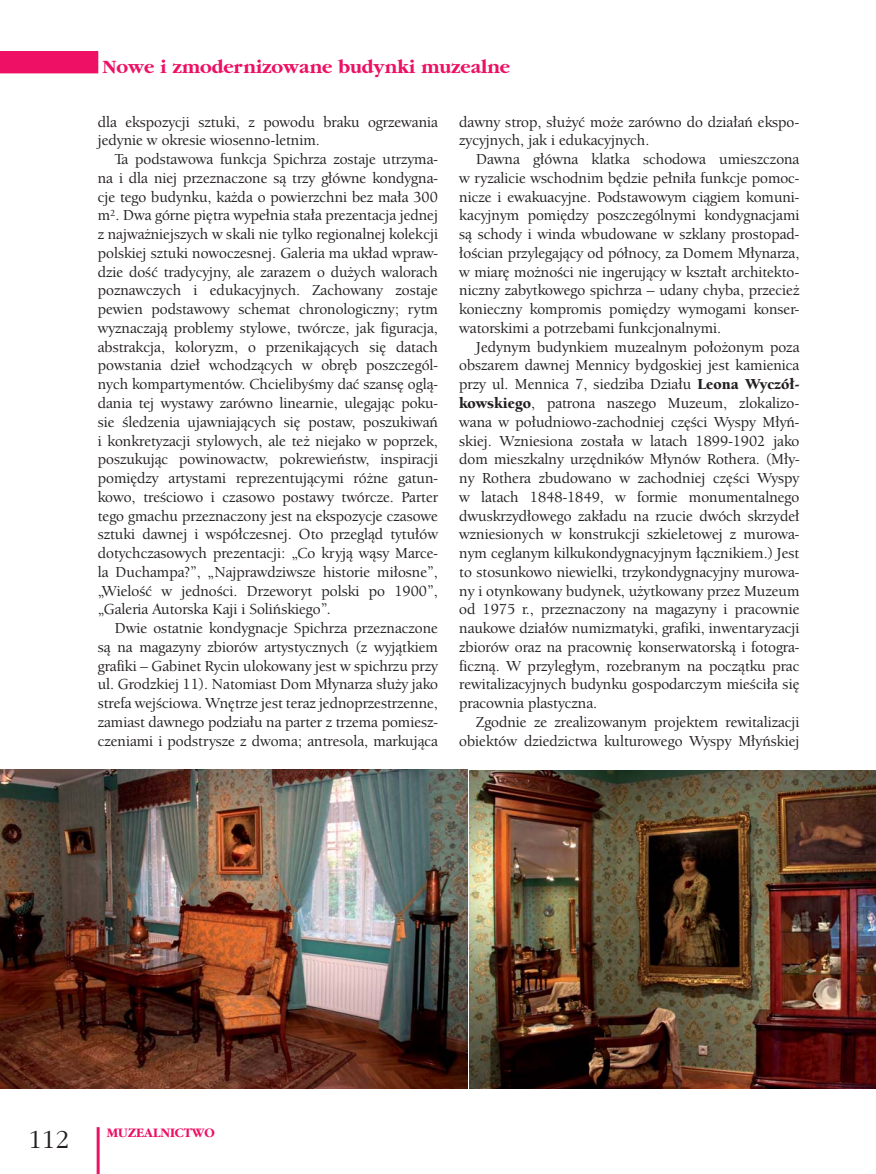
<style>
.page{position:relative;width:876px;height:1174px;background:#fff}
.page>*{position:absolute;margin:0;border:0;box-sizing:border-box;transform-origin:0 0}
.t1{font:27px "Gatineau";color:#231f20}
.t2{font:700 19.5px "Gatineau";color:#ed1064}
.t3{font:15.75px/18.8px "Berk Oldsty Md PL";color:#231f20;text-align:justify}
.t4{font:700 13.5px "Gatineau";color:#ed1064}
.s1{font-style:italic}
.s2{font-family:"Berk Oldsty Blk PL"}
</style>
<div class="page">
<div style="left:0;top:52px;width:98px;height:21px;background:#ed1064"></div>
<hr style="left:97px;top:1127px;width:3px;height:46px;background:#ed1064">
<img style="left:0;top:769px;width:468px;height:320px">
<img style="left:470px;top:770px;width:406px;height:319px">
<p class="t2" style="left:102px;top:59px;width:409px">Nowe i zmodernizowane budynki muzealne</p>
<p class="t3" style="left:98px;top:113px;width:342px">dla ekspozycji sztuki, z powodu braku ogrzewania jedynie w okresie wiosenno-letnim.</p>
<p class="t3" style="left:98px;top:151px;width:342px;text-indent:17px">Ta podstawowa funkcja Spichrza zostaje utrzyma&shy;na i dla niej przeznaczone są trzy główne kondygna&shy;cje tego budynku, każda o powierzchni bez mała 300 m². Dwa górne piętra wypełnia stała prezentacja jednej z najważniejszych w skali nie tylko regionalnej kolekcji polskiej sztuki nowoczesnej. Galeria ma układ wpraw&shy;dzie dość tradycyjny, ale zarazem o dużych walorach poznawczych i edukacyjnych. Zachowany zostaje pewien podstawowy schemat chronologiczny; rytm wyznaczają problemy stylowe, twórcze, jak figuracja, abstrakcja, koloryzm, o przenikających się datach powstania dzieł wchodzących w obręb poszczegól&shy;nych kompartymentów. Chcielibyśmy dać szansę oglą&shy;dania tej wystawy zarówno linearnie, ulegając poku&shy;sie śledzenia ujawniających się postaw, poszukiwań i konkretyzacji stylowych, ale też niejako w poprzek, poszukując powinowactw, pokrewieństw, inspiracji pomiędzy artystami reprezentującymi różne gatun&shy;kowo, treściowo i czasowo postawy twórcze. Parter tego gmachu przeznaczony jest na ekspozycje czasowe sztuki dawnej i współczesnej. Oto przegląd tytułów dotychczasowych prezentacji: „Co kryją wąsy Marce&shy;la Duchampa?”, „Najprawdziwsze historie miłosne”, „Wielość w jedności. Drzeworyt polski po 1900”, „Galeria Autorska Kaji i Solińskiego”<span class="s1">.</span></p>
<p class="t3" style="left:98px;top:620px;width:342px;text-indent:17px">Dwie ostatnie kondygnacje Spichrza przeznaczone są na magazyny zbiorów artystycznych (z wyjątkiem grafiki – Gabinet Rycin ulokowany jest w spichrzu przy ul. Grodzkiej 11). Natomiast Dom Młynarza służy jako strefa wejściowa. Wnętrze jest teraz jednoprzestrzenne, zamiast dawnego podziału na parter z trzema pomiesz&shy;czeniami i podstrysze z dwoma; antresola, markująca</p>
<p class="t3" style="left:459px;top:113px;width:342px">dawny strop, służyć może zarówno do działań ekspo&shy;zycyjnych, jak i edukacyjnych.</p>
<p class="t3" style="left:459px;top:151px;width:342px;text-indent:17px">Dawna główna klatka schodowa umieszczona w ryzalicie wschodnim będzie pełniła funkcje pomoc&shy;nicze i ewakuacyjne. Podstawowym ciągiem komuni&shy;kacyjnym pomiędzy poszczególnymi kondygnacjami są schody i winda wbudowane w szklany prostopad&shy;łościan przylegający od północy, za Domem Młynarza, w miarę możności nie ingerujący w kształt architekto&shy;niczny zabytkowego spichrza – udany chyba, przecież konieczny kompromis pomiędzy wymogami konser&shy;watorskimi a potrzebami funkcjonalnymi.</p>
<p class="t3" style="left:459px;top:338px;width:342px;text-indent:17px">Jedynym budynkiem muzealnym położonym poza obszarem dawnej Mennicy bydgoskiej jest kamienica przy ul. Mennica 7, siedziba Działu <span class="s2">Leona Wyczół&shy;kowskiego</span>, patrona naszego Muzeum, zlokalizo&shy;wana w południowo-zachodniej części Wyspy Młyń&shy;skiej. Wzniesiona została w latach 1899-1902 jako dom mieszkalny urzędników Młynów Rothera. (Mły&shy;ny Rothera zbudowano w zachodniej części Wyspy w latach 1848-1849, w formie monumentalnego dwuskrzydłowego zakładu na rzucie dwóch skrzydeł wzniesionych w konstrukcji szkieletowej z murowa&shy;nym ceglanym kilkukondygnacyjnym łącznikiem.) Jest to stosunkowo niewielki, trzykondygnacyjny murowa&shy;ny i otynkowany budynek, użytkowany przez Muzeum od 1975 r., przeznaczony na magazyny i pracownie naukowe działów numizmatyki, grafiki, inwentaryzacji zbiorów oraz na pracownię konserwatorską i fotogra&shy;ficzną. W przyległym, rozebranym na początku prac rewitalizacyjnych budynku gospodarczym mieściła się pracownia plastyczna.</p>
<p class="t3" style="left:459px;top:713px;width:342px;text-align:right">Zgodnie ze zrealizowanym projektem rewitalizacji obiektów dziedzictwa kulturowego Wyspy Młyńskiej</p>
<h1 class="t1" style="left:28px;top:1129px;width:42px">112</h1>
<p class="t4" style="left:107px;top:1127px;width:110px">MUZEALNICTWO</p>
</div>
